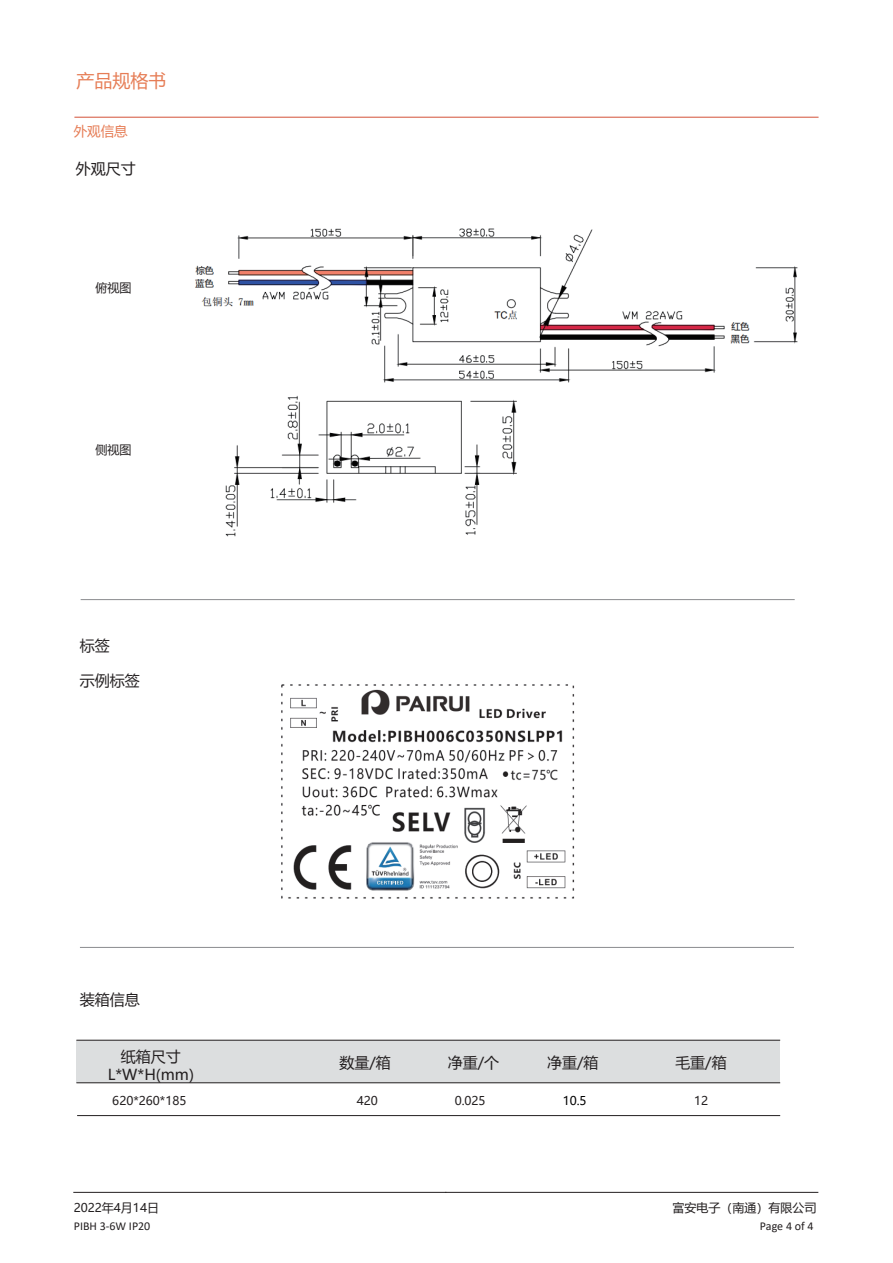
<style>
.page{position:relative;width:893px;height:1263px;background:#fff}
.page>*{position:absolute;margin:0;border:0;box-sizing:border-box;transform-origin:0 0}
.t1{font:18px "Microsoft Ya Hei";color:#e67d56}
.t2{font:15px/18px "Microsoft Ya Hei";color:#231f20;text-align:center}
.t3{font:13.5px "Microsoft Ya Hei";color:#e67d56}
.t4{font:12px "Microsoft Ya Hei";color:#231f20}
.t5{font:12px "Calibri";color:#231f20}
.t6{font:12px "Microsoft Ya Hei";color:#000}
</style>
<div class="page">
<div style="left:77px;top:1040px;width:703px;height:43px;background:#dcdedf"></div>
<hr style="left:77px;top:1082px;width:703px;height:1px;background:#231f20">
<hr style="left:77px;top:1040px;width:703px;height:1px;background:#231f20">
<hr style="left:78px;top:1115px;width:702px;height:1px;background:#231f20">
<hr style="left:74px;top:1192px;width:372px;height:1px;background:#231f20">
<hr style="left:446px;top:1192px;width:372px;height:1px;background:#231f20">
<hr style="left:74px;top:117px;width:744px;height:1px;background:#d55c46">
<hr style="left:80px;top:947px;width:714px;height:1px;background:#8a8b8f">
<img style="left:281px;top:684px;width:294px;height:215px">
<img style="left:195px;top:228px;width:603px;height:309px">
<hr style="left:81px;top:599px;width:714px;height:1px;background:#8a8b8f">
<h1 class="t1" style="left:76px;top:68px;width:91px">产品规格书</h1>
<p class="t3" style="left:74px;top:122px;width:55px">外观信息</p>
<p class="t2" style="left:76px;top:159px;width:61px">外观尺寸</p>
<p class="t4" style="left:95px;top:279px;width:37px">俯视图</p>
<p class="t4" style="left:95px;top:441px;width:37px">侧视图</p>
<p class="t2" style="left:80px;top:636px;width:31px">标签</p>
<p class="t2" style="left:80px;top:671px;width:61px">示例标签</p>
<p class="t2" style="left:80px;top:990px;width:61px">装箱信息</p>
<p class="t2" style="left:108px;top:1047px;width:88px">纸箱尺寸<br>L*W*H(mm)</p>
<p class="t2" style="left:339px;top:1053px;width:53px">数量/箱</p>
<p class="t2" style="left:448px;top:1053px;width:53px">净重/个</p>
<p class="t2" style="left:547px;top:1053px;width:53px">净重/箱</p>
<p class="t2" style="left:675px;top:1053px;width:53px">毛重/箱</p>
<p class="t4" style="left:112px;top:1092px;width:76px">620*260*185</p>
<p class="t4" style="left:357px;top:1092px;width:23px">420</p>
<p class="t4" style="left:455px;top:1092px;width:33px">0.025</p>
<p class="t6" style="left:563px;top:1092px;width:25px">10.5</p>
<p class="t4" style="left:694px;top:1092px;width:16px">12</p>
<p class="t4" style="left:74px;top:1199px;width:87px">2022年4月14日</p>
<p class="t4" style="left:672px;top:1199px;width:146px">富安电子（南通）有限公司</p>
<p class="t5" style="left:74px;top:1217px;width:78px">PIBH 3-6W IP20</p>
<p class="t5" style="left:760px;top:1217px;width:55px">Page 4 of 4</p>
</div>
